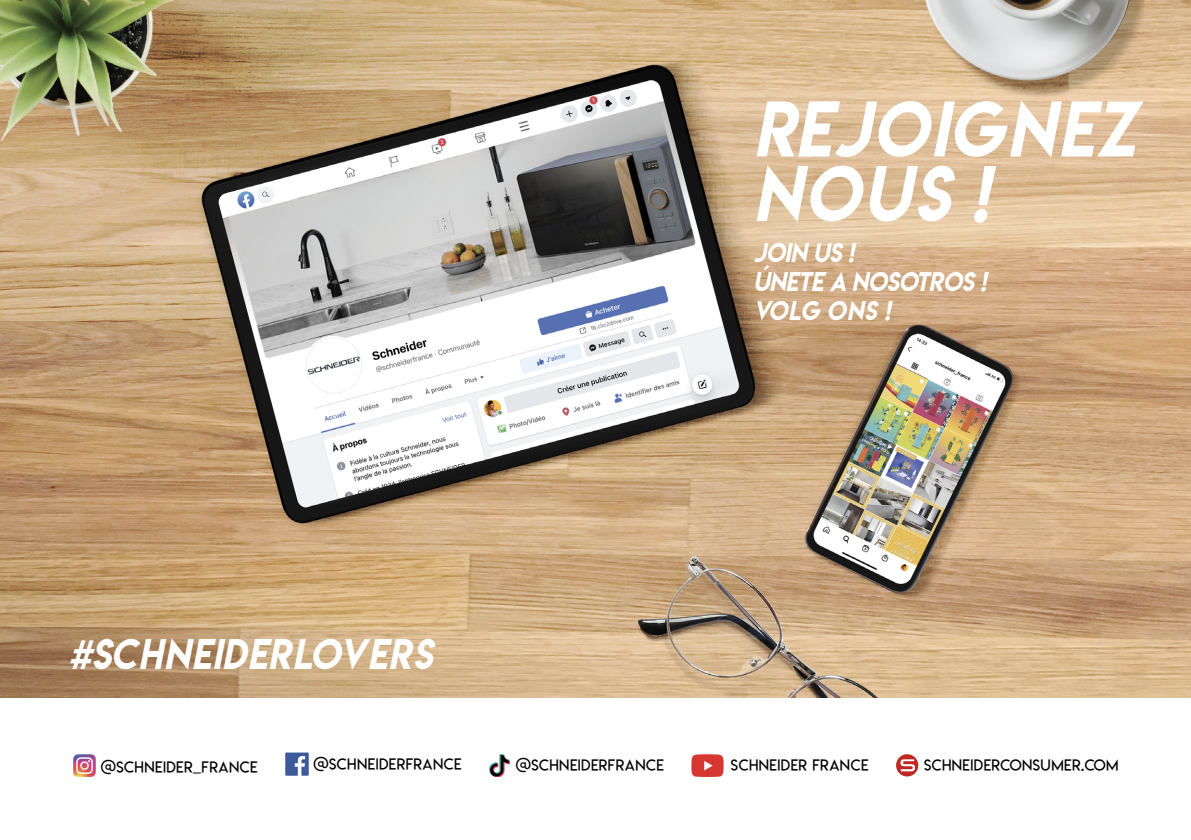
<style>
.page{position:relative;width:1191px;height:840px;background:#fff}
.page>*{position:absolute;margin:0;border:0;box-sizing:border-box;transform-origin:0 0}
.t1{font:69.8px/64.6px "Lemon Milkitalic";color:#fff}
.t2{font:38px "Lemon Milkitalic";color:#fff}
.t3{font:24px/28.8px "Lemon Milkitalic";color:#fff}
.t4{font:15.4px "Lemon Milklight";letter-spacing:.03em;color:#000}
</style>
<div class="page">
<img style="left:0;top:0;width:1191px;height:696px">
<img style="left:73px;top:754px;width:23px;height:22px">
<img style="left:285px;top:752px;width:24px;height:23px">
<img style="left:489px;top:754px;width:22px;height:22px">
<svg style="left:896px;top:753px;width:22px;height:23px"></svg>
<svg style="left:900px;top:758px;width:15px;height:13px"></svg>
<img style="left:691px;top:754px;width:32px;height:22px">
<h2 class="t2" style="left:69px;top:626px;width:366px">#SCHNEIDERLOVERS</h2>
<h1 class="t1" style="left:753px;top:96px;width:385px">REJOIGNEZ<br>NOUS !</h1>
<h3 class="t3" style="left:753px;top:238px;width:235px">JOIN US !<br>ÚNETE A NOSOTROS !<br>VOLG ONS !</h3>
<p class="t4" style="left:101px;top:756px;width:158px">@SCHNEIDER_FRANCE</p>
<p class="t4" style="left:314px;top:754px;width:149px">@SCHNEIDERFRANCE</p>
<p class="t4" style="left:516px;top:755px;width:149px">@SCHNEIDERFRANCE</p>
<p class="t4" style="left:731px;top:755px;width:139px">SCHNEIDER FRANCE</p>
<p class="t4" style="left:924px;top:755px;width:196px">SCHNEIDERCONSUMER.COM</p>
</div>
